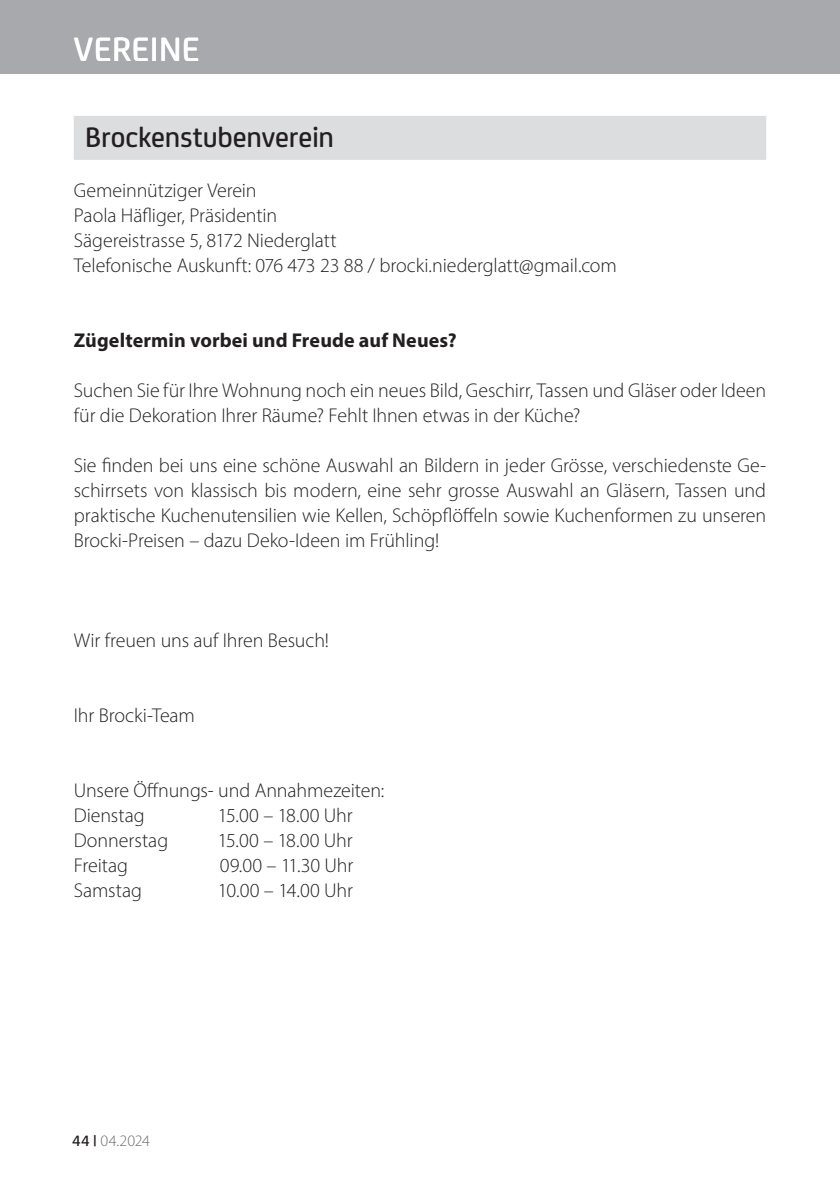
<style>
.page{position:relative;width:840px;height:1191px;background:#fff}
.page>*{position:absolute;margin:0;border:0;box-sizing:border-box;transform-origin:0 0}
.t1{font:500 36px "FS Joey";letter-spacing:.015em;color:#fff}
.Haupttitel{font:500 30px "FS Joey";letter-spacing:-.005em;color:#231f20}
.Lauftex{font:300 20px/25px "Myriad Pro";letter-spacing:-.005em;color:#231f20}
.Lauftex-2{font:700 20px "Myriad Pro";letter-spacing:.005em;color:#231f20}
.t2{font:300 16px "Myriad Pro";letter-spacing:-.015em;color:#6c6d70}
.s1{font-family:"FS Joey";font-weight:500;color:#231f20}
</style>
<div class="page">
<div style="left:0;top:0;width:839px;height:74px;background:#a8a9ad"></div>
<div style="left:74px;top:116px;width:691px;height:44px;background:#dcdddf"></div>
<p class="t1" style="left:74px;top:23px;width:127px">VEREINE</p>
<p class="Haupttitel" style="left:85px;top:115px;width:250px">Brockenstubenverein</p>
<p class="Lauftex" style="left:74px;top:178px;width:184px">Gemeinnütziger Verein</p>
<p class="Lauftex" style="left:74px;top:203px;width:205px">Paola Häfliger, Präsidentin</p>
<p class="Lauftex" style="left:74px;top:228px;width:264px">Sägereistrasse 5, 8172 Niederglatt</p>
<p class="Lauftex" style="left:74px;top:253px;width:544px">Telefonische Auskunft: 076 473 23 88 / brocki.niederglatt@gmail.com</p>
<p class="Lauftex-2" style="left:74px;top:327px;width:384px">Zügeltermin vorbei und Freude auf Neues?</p>
<p class="Lauftex" style="left:74px;top:378px;width:693px">Suchen Sie für Ihre Wohnung noch ein neues Bild, Geschirr, Tassen und Gläser oder Ideen für die Dekoration Ihrer Räume? Fehlt Ihnen etwas in der Küche?</p>
<p class="Lauftex" style="left:74px;top:453px;width:693px;text-align:justify">Sie finden bei uns eine schöne Auswahl an Bildern in jeder Grösse, verschiedenste Ge&shy;schirrsets von klassisch bis modern, eine sehr grosse Auswahl an Gläsern, Tassen und praktische Kuchenutensilien wie Kellen, Schöpflöffeln sowie Kuchenformen zu unseren Brocki-Preisen – dazu Deko-Ideen im Frühling!</p>
<p class="Lauftex" style="left:74px;top:628px;width:257px">Wir freuen uns auf Ihren Besuch!</p>
<p class="Lauftex" style="left:74px;top:703px;width:122px">Ihr Brocki-Team</p>
<p class="Lauftex" style="left:74px;top:778px;width:312px">Unsere Öffnungs- und Annahmezeiten:</p>
<p class="Lauftex" style="left:74px;top:803px;width:72px">Dienstag</p>
<p class="Lauftex" style="left:218px;top:803px;width:136px">15.00 – 18.00 Uhr</p>
<p class="Lauftex" style="left:74px;top:828px;width:96px">Donnerstag</p>
<p class="Lauftex" style="left:218px;top:828px;width:136px">15.00 – 18.00 Uhr</p>
<p class="Lauftex" style="left:74px;top:853px;width:56px">Freitag</p>
<p class="Lauftex" style="left:220px;top:853px;width:135px">09.00 – 11.30 Uhr</p>
<p class="Lauftex" style="left:74px;top:878px;width:70px">Samstag</p>
<p class="Lauftex" style="left:218px;top:878px;width:137px">10.00 – 14.00 Uhr</p>
<p class="t2" style="left:72px;top:1131px;width:79px"><span class="s1">44 |</span> 04.2024</p>
</div>
